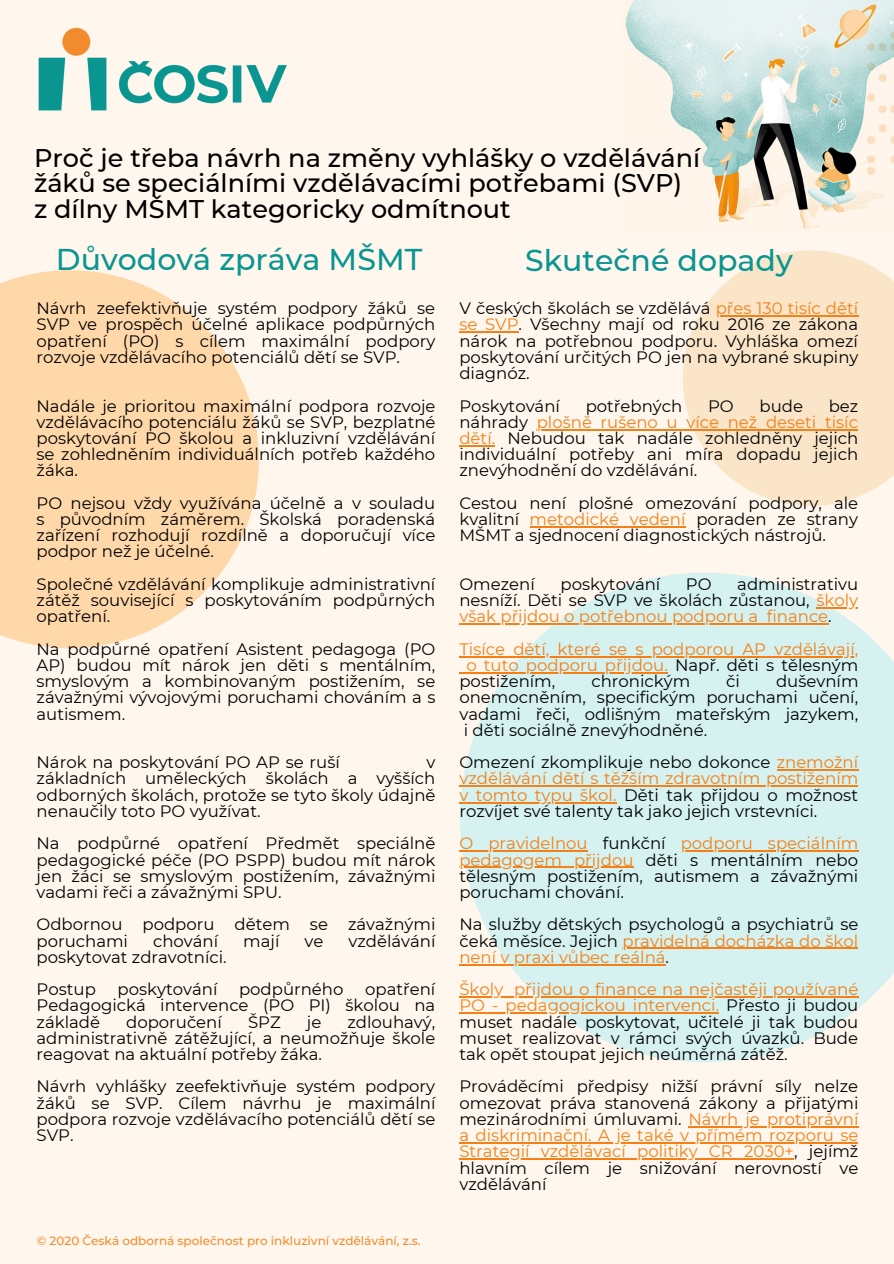
<style>
.page{position:relative;width:894px;height:1264px;background:#fff}
.page>*{position:absolute;margin:0;border:0;box-sizing:border-box;transform-origin:0 0}
.t1{font:500 30px "Montserrat";color:#0a9591}
.t2{font:500 25.5px/25.3px "Montserrat";color:#000}
.t3{font:16.5px/16.2px "Montserrat";color:#000;text-align:justify}
.t4{font:16.5px "Montserrat";color:#f48017}
.t5{font:500 12px "Montserrat";color:#f28b2d}
.s1{color:#f48017}
.s2{color:#000}
</style>
<div class="page">
<div style="left:0;top:0;width:893px;height:1263px;background:#fff7ed"></div>
<img style="left:625px;top:0;width:268px;height:230px">
<img style="left:38px;top:27px;width:249px;height:84px">
<svg style="left:682px;top:250px;width:211px;height:256px;fill:#fae5c9"></svg>
<svg style="left:0;top:270px;width:259px;height:378px;fill:#ffd8aa"></svg>
<svg style="left:460px;top:572px;width:433px;height:490px;fill:#d5f1f0"></svg>
<hr style="left:715px;top:315px;width:143px;height:2px;background:#f48017">
<hr style="left:459px;top:331px;width:59px;height:2px;background:#f48017">
<hr style="left:536px;top:429px;width:321px;height:1px;background:#f48017">
<hr style="left:459px;top:445px;width:36px;height:1px;background:#f48017">
<hr style="left:529px;top:526px;width:156px;height:1px;background:#f48017">
<hr style="left:816px;top:607px;width:41px;height:1px;background:#f48017">
<hr style="left:459px;top:623px;width:299px;height:2px;background:#f48017">
<svg style="left:758px;top:623px;width:8px;height:2px"></svg>
<hr style="left:766px;top:623px;width:62px;height:2px;background:#f48017">
<hr style="left:459px;top:655px;width:399px;height:2px;background:#f48017">
<hr style="left:466px;top:672px;width:201px;height:1px;background:#f48017">
<hr style="left:776px;top:769px;width:82px;height:2px;background:#f48017">
<hr style="left:459px;top:785px;width:399px;height:2px;background:#f48017">
<hr style="left:459px;top:801px;width:157px;height:2px;background:#f48017">
<hr style="left:459px;top:850px;width:128px;height:2px;background:#f48017">
<hr style="left:680px;top:850px;width:178px;height:2px;background:#f48017">
<hr style="left:459px;top:866px;width:174px;height:2px;background:#f48017">
<hr style="left:622px;top:947px;width:236px;height:2px;background:#f48017">
<hr style="left:459px;top:963px;width:206px;height:2px;background:#f48017">
<hr style="left:459px;top:996px;width:44px;height:1px;background:#f48017">
<hr style="left:514px;top:996px;width:344px;height:1px;background:#f48017">
<hr style="left:459px;top:1012px;width:260px;height:2px;background:#f48017">
<hr style="left:688px;top:1125px;width:170px;height:2px;background:#f48017">
<hr style="left:459px;top:1142px;width:399px;height:1px;background:#f48017">
<hr style="left:459px;top:1158px;width:334px;height:1px;background:#f48017">
<h2 class="t2" style="left:34px;top:145px;width:667px">Proč je třeba návrh na změny vyhlášky o vzdělávání žáků se speciálními vzdělávacími potřebami (SVP) z dílny MŠMT kategoricky odmítnout</h2>
<h1 class="t1" style="left:56px;top:241px;width:368px">Důvodová zpráva MŠMT</h1>
<h1 class="t1" style="left:525px;top:242px;width:269px">Skutečné dopady</h1>
<p class="t3" style="left:37px;top:300px;width:400px">Návrh zeefektivňuje systém podpory žáků se SVP ve prospěch účelné aplikace podpůrných opatření (PO) s cílem maximální podpory rozvoje vzdělávacího potenciálů dětí se SVP.</p>
<p class="t3" style="left:37px;top:397px;width:400px">Nadále je prioritou maximální podpora rozvoje vzdělávacího potenciálu žáků se SVP, bezplatné poskytování PO školou a inkluzivní vzdělávání se zohledněním individuálních potřeb každého žáka.</p>
<p class="t3" style="left:37px;top:495px;width:400px">PO nejsou vždy využívána účelně a v souladu s původním záměrem. Školská poradenská zařízení rozhodují rozdílně a doporučují více podpor než je účelné.</p>
<p class="t3" style="left:37px;top:576px;width:400px">Společné vzdělávání komplikuje administrativní zátěž související s poskytováním podpůrných opatření.</p>
<p class="t3" style="left:37px;top:640px;width:400px">Na podpůrné opatření Asistent pedagoga (PO AP) budou mít nárok jen děti s mentálním, smyslovým a kombinovaným postižením, se závažnými vývojovými poruchami chováním a s autismem.</p>
<p class="t3" style="left:37px;top:754px;width:305px">Nárok na poskytování PO AP se ruší</p>
<p class="t3" style="left:459px;top:300px;width:400px">V českých školách se vzdělává <span class="s1">přes 130 tisíc dětí se SVP</span>. Všechny mají od roku 2016 ze zákona nárok na potřebnou podporu. Vyhláška omezí poskytování určitých PO jen na vybrané skupiny diagnóz.</p>
<p class="t3" style="left:459px;top:397px;width:102px">Poskytování</p>
<p class="t3" style="left:585px;top:397px;width:98px">potřebných</p>
<p class="t3" style="left:708px;top:397px;width:27px">PO</p>
<p class="t3" style="left:759px;top:397px;width:45px">bude</p>
<p class="t3" style="left:459px;top:397px;width:400px;text-indent:369px">bez náhrady <span class="s1">plošně rušeno u více než deseti tisíc dětí.</span> Nebudou tak nadále zohledněny jejich individuální potřeby ani míra dopadu jejich znevýhodnění do vzdělávání.</p>
<p class="t3" style="left:459px;top:495px;width:400px">Cestou není plošné omezování podpory, ale kvalitní <span class="s1">metodické vedení</span> poraden ze strany MŠMT a sjednocení diagnostických nástrojů.</p>
<p class="t3" style="left:459px;top:576px;width:77px">Omezení</p>
<p class="t3" style="left:560px;top:576px;width:101px">poskytování</p>
<p class="t3" style="left:685px;top:576px;width:27px">PO</p>
<p class="t3" style="left:459px;top:576px;width:400px;text-indent:278px">administrativu nesníží. Děti se SVP ve školách zůstanou, <span class="s1">školy však přijdou o potřebnou podporu a finance</span>.</p>
<p class="t4" style="left:459px;top:638px;width:400px">Tisíce dětí, které se s podporou AP vzdělávají,</p>
<p class="t4" style="left:466px;top:655px;width:393px">o tuto podporu přijdou. <span class="s2">Např. děti s tělesným</span></p>
<p class="t3" style="left:459px;top:673px;width:97px">postižením,</p>
<p class="t3" style="left:591px;top:673px;width:100px">chronickým</p>
<p class="t3" style="left:726px;top:673px;width:15px">či</p>
<p class="t3" style="left:459px;top:673px;width:400px;text-indent:316px">duševním onemocněním, specifickým poruchami učení, vadami řeči, odlišným mateřským jazykem, i děti sociálně znevýhodněné.</p>
<p class="t3" style="left:459px;top:754px;width:400px">Omezení zkomplikuje nebo dokonce <span class="s1">znemožní vzdělávání dětí s těžším zdravotním postižením v tomto typu škol.</span> Děti tak přijdou o možnost rozvíjet své talenty tak jako jejich vrstevníci.</p>
<p class="t3" style="left:459px;top:835px;width:400px"><span class="s1">O pravidelnou</span> funkční <span class="s1">podporu speciálním pedagogem přijdou</span> děti s mentálním nebo tělesným postižením, autismem a závažnými poruchami chování.</p>
<p class="t3" style="left:459px;top:916px;width:400px">Na služby dětských psychologů a psychiatrů se čeká měsíce. Jejich <span class="s1">pravidelná docházka do škol není v praxi vůbec reálná</span>.</p>
<p class="t3" style="left:459px;top:981px;width:400px"><span class="s1">Školy přijdou o finance na nejčastěji používané PO - pedagogickou intervenci.</span> Přesto ji budou muset nadále poskytovat, učitelé ji tak budou muset realizovat v rámci svých úvazků. Bude tak opět stoupat jejich neúměrná zátěž.</p>
<p class="t3" style="left:459px;top:1078px;width:400px">Prováděcími předpisy nižší právní síly nelze omezovat práva stanovená zákony a přijatými mezinárodními úmluvami. <span class="s1">Návrh je protiprávní a diskriminační. A je také v přímém rozporu se Strategií vzdělávací politiky ČR 2030+</span>, jejímž hlavním cílem je snižování nerovností ve vzdělávání</p>
<p class="t3" style="left:37px;top:754px;width:400px;text-indent:390px">v základních uměleckých školách a vyšších odborných školách, protože se tyto školy údajně nenaučily toto PO využívat.</p>
<p class="t3" style="left:37px;top:835px;width:400px">Na podpůrné opatření Předmět speciálně pedagogické péče (PO PSPP) budou mít nárok jen žáci se smyslovým postižením, závažnými vadami řeči a závažnými SPU.</p>
<p class="t3" style="left:37px;top:916px;width:400px">Odbornou podporu dětem se závažnými poruchami</p>
<p class="t3" style="left:153px;top:932px;width:67px">chování</p>
<p class="t3" style="left:243px;top:932px;width:38px">mají</p>
<p class="t3" style="left:304px;top:932px;width:20px">ve</p>
<p class="t3" style="left:348px;top:932px;width:89px">vzdělávání</p>
<p class="t3" style="left:37px;top:940px;width:192px;line-height:32.4px">poskytovat zdravotníci.<br>Postup</p>
<p class="t3" style="left:117px;top:981px;width:101px">poskytování</p>
<p class="t3" style="left:239px;top:981px;width:106px">podpůrného</p>
<p class="t3" style="left:37px;top:981px;width:400px;text-indent:328px">opatření Pedagogická intervence (PO PI) školou na základě</p>
<p class="t3" style="left:126px;top:1013px;width:97px">doporučení</p>
<p class="t3" style="left:248px;top:1013px;width:34px">ŠPZ</p>
<p class="t3" style="left:307px;top:1013px;width:16px">je</p>
<p class="t3" style="left:37px;top:1013px;width:400px;text-indent:311px">zdlouhavý, administrativně zátěžující, a neumožňuje škole reagovat na aktuální potřeby žáka.</p>
<p class="t3" style="left:37px;top:1078px;width:400px">Návrh vyhlášky zeefektivňuje systém podpory žáků se SVP. Cílem návrhu je maximální podpora rozvoje vzdělávacího potenciálů dětí se SVP.</p>
<p class="t5" style="left:37px;top:1233px;width:385px">© 2020 Česká odborná společnost pro inkluzivní vzdělávání, z.s.</p>
</div>
